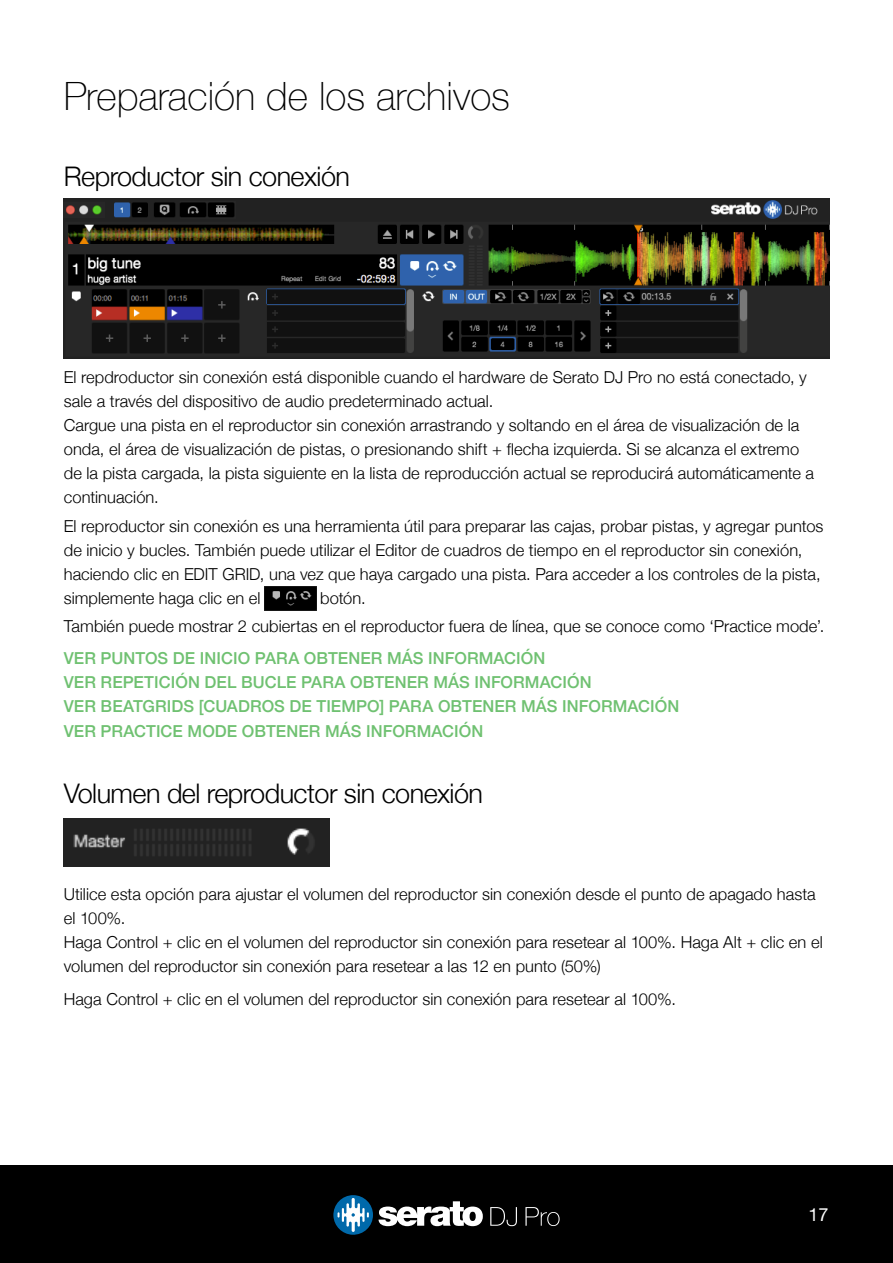
<style>
.page{position:relative;width:893px;height:1263px;background:#fff}
.page>*{position:absolute;margin:0;border:0;box-sizing:border-box;transform-origin:0 0}
.t1{font:100 39px "Helvetica Neue";color:#000}
.t2{font:300 27px "Helvetica Neue";letter-spacing:-.02em;color:#000}
.t3{font:18px "Helvetica Neue";color:#fff}
.t4{font:300 16.5px/24px "Helvetica Neue";letter-spacing:.005em;color:#000}
.t5{font:500 16.5px/24px "Helvetica Neue";letter-spacing:.005em;color:#6fc171}
</style>
<div class="page">
<div style="left:0;top:1165px;width:893px;height:98px;background:#000"></div>
<svg style="left:379px;top:1201px;width:104px;height:25px"></svg>
<svg style="left:333px;top:1195px;width:40px;height:40px"></svg>
<svg style="left:525px;top:1207px;width:35px;height:19px"></svg>
<svg style="left:490px;top:1207px;width:27px;height:19px"></svg>
<img style="left:64px;top:199px;width:765px;height:160px">
<img style="left:64px;top:818px;width:265px;height:48px">
<img style="left:264px;top:587px;width:52px;height:24px">
<h1 class="t1" style="left:64px;top:66px;width:448px">Preparación de los archivos</h1>
<h2 class="t2" style="left:64px;top:154px;width:288px">Reproductor sin conexión</h2>
<p class="t4" style="left:64px;top:364px;width:752px">El repdroductor sin conexión está disponible cuando el hardware de Serato DJ Pro no está conectado, y sale a través del dispositivo de audio predeterminado actual.<br>Cargue una pista en el reproductor sin conexión arrastrando y soltando en el área de visualización de la onda, el área de visualización de pistas, o presionando shift + flecha izquierda. Si se alcanza el extremo de la pista cargada, la pista siguiente en la lista de reproducción actual se reproducirá automáticamente a continuación.</p>
<p class="t4" style="left:64px;top:513px;width:761px">El reproductor sin conexión es una herramienta útil para preparar las cajas, probar pistas, y agregar puntos de inicio y bucles. También puede utilizar el Editor de cuadros de tiempo en el reproductor sin conexión, haciendo clic en EDIT GRID, una vez que haya cargado una pista. Para acceder a los controles de la pista, simplemente haga clic en el</p>
<p class="t4" style="left:64px;top:582px;width:762px;line-height:28.2px;text-indent:257px">botón.<br>También puede mostrar 2 cubiertas en el reproductor fuera de línea, que se conoce como ‘Practice mode’.</p>
<p class="t5" style="left:64px;top:645px;width:617px">VER PUNTOS DE INICIO PARA OBTENER MÁS INFORMACIÓN<br>VER REPETICIÓN DEL BUCLE PARA OBTENER MÁS INFORMACIÓN<br>VER BEATGRIDS [CUADROS DE TIEMPO] PARA OBTENER MÁS INFORMACIÓN VER PRACTICE MODE OBTENER MÁS INFORMACIÓN</p>
<h2 class="t2" style="left:64px;top:771px;width:421px">Volumen del reproductor sin conexión</h2>
<p class="t4" style="left:64px;top:881px;width:761px">Utilice esta opción para ajustar el volumen del reproductor sin conexión desde el punto de apagado hasta el 100%.<br>Haga Control + clic en el volumen del reproductor sin conexión para resetear al 100%. Haga Alt + clic en el volumen del reproductor sin conexión para resetear a las 12 en punto (50%)</p>
<p class="t4" style="left:64px;top:986px;width:614px">Haga Control + clic en el volumen del reproductor sin conexión para resetear al 100%.</p>
<p class="t3" style="left:808px;top:1202px;width:22px">17</p>
</div>
